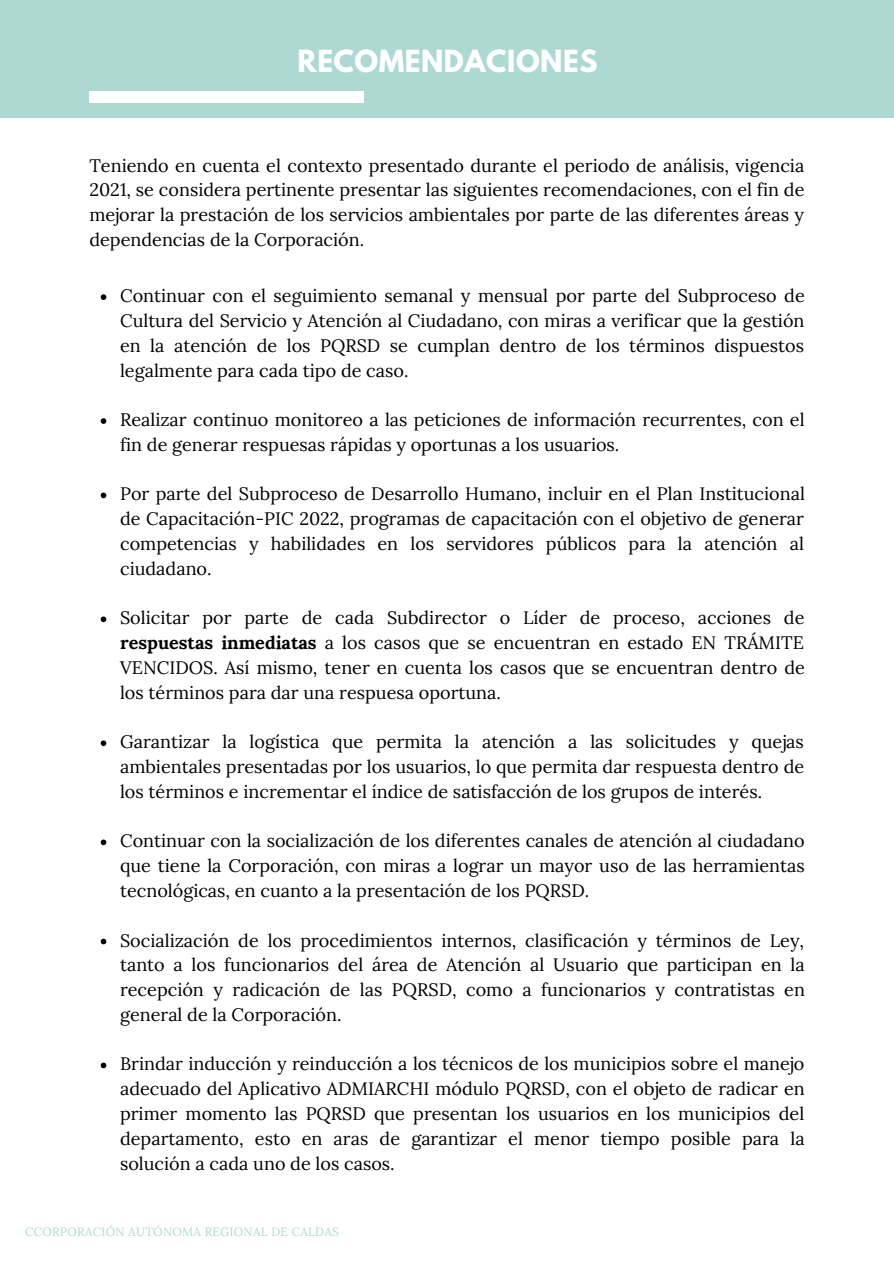
<style>
.page{position:relative;width:894px;height:1264px;background:#fff}
.page>*{position:absolute;margin:0;border:0;box-sizing:border-box;transform-origin:0 0}
.t1{font:700 27px "League Spartan";letter-spacing:.02em;color:#fff}
.t2{font:18px/24.8px "Lora";color:#000;text-align:justify}
.t3{font:12px "Lora";letter-spacing:.02em;color:#add9d2}
.s1{font-weight:700}
</style>
<div class="page">
<div style="left:0;top:0;width:893px;height:118px;background:#add9d2"></div>
<div style="left:90px;top:91px;width:274px;height:11px;background:#fff"></div>
<svg style="left:101px;top:294px;width:5px;height:6px"></svg>
<svg style="left:101px;top:418px;width:5px;height:6px"></svg>
<svg style="left:101px;top:492px;width:5px;height:6px"></svg>
<svg style="left:101px;top:616px;width:5px;height:6px"></svg>
<svg style="left:101px;top:740px;width:5px;height:6px"></svg>
<svg style="left:101px;top:839px;width:5px;height:6px"></svg>
<svg style="left:101px;top:938px;width:5px;height:6px"></svg>
<svg style="left:101px;top:1062px;width:5px;height:6px"></svg>
<p class="t1" style="left:297px;top:48px;width:301px">RECOMENDACIONES</p>
<p class="t2" style="left:89px;top:153px;width:716px">Teniendo en cuenta el contexto presentado durante el periodo de análisis, vigencia 2021, se considera pertinente presentar las siguientes recomendaciones, con el fin de mejorar la prestación de los servicios ambientales por parte de las diferentes áreas y dependencias de la Corporación.</p>
<p class="t2" style="left:120px;top:283px;width:686px">Continuar con el seguimiento semanal y mensual por parte del Subproceso de Cultura del Servicio y Atención al Ciudadano, con miras a verificar que la gestión en la atención de los PQRSD se cumplan dentro de los términos dispuestos legalmente para cada tipo de caso.</p>
<p class="t2" style="left:120px;top:407px;width:686px">Realizar continuo monitoreo a las peticiones de información recurrentes, con el fin de generar respuesas rápidas y oportunas a los usuarios.</p>
<p class="t2" style="left:120px;top:481px;width:686px">Por parte del Subproceso de Desarrollo Humano, incluir en el Plan Institucional de Capacitación-PIC 2022, programas de capacitación con el objetivo de generar competencias y habilidades en los servidores públicos para la atención al ciudadano.</p>
<p class="t2" style="left:120px;top:605px;width:686px">Solicitar por parte de cada Subdirector o Líder de proceso, acciones de <span class="s1">respuestas inmediatas</span> a los casos que se encuentran en estado EN TRÁMITE VENCIDOS. Así mismo, tener en cuenta los casos que se encuentran dentro de los términos para dar una respuesa oportuna.</p>
<p class="t2" style="left:120px;top:729px;width:685px">Garantizar la logística que permita la atención a las solicitudes y quejas ambientales presentadas por los usuarios, lo que permita dar respuesta dentro de los términos e incrementar el índice de satisfacción de los grupos de interés.</p>
<p class="t2" style="left:120px;top:828px;width:686px">Continuar con la socialización de los diferentes canales de atención al ciudadano que tiene la Corporación, con miras a lograr un mayor uso de las herramientas tecnológicas, en cuanto a la presentación de los PQRSD.</p>
<p class="t2" style="left:120px;top:927px;width:686px">Socialización de los procedimientos internos, clasificación y términos de Ley, tanto a los funcionarios del área de Atención al Usuario que participan en la recepción y radicación de las PQRSD, como a funcionarios y contratistas en general de la Corporación.</p>
<p class="t2" style="left:120px;top:1051px;width:686px">Brindar inducción y reinducción a los técnicos de los municipios sobre el manejo adecuado del Aplicativo ADMIARCHI módulo PQRSD, con el objeto de radicar en primer momento las PQRSD que presentan los usuarios en los municipios del departamento, esto en aras de garantizar el menor tiempo posible para la solución a cada uno de los casos.</p>
<p class="t3" style="left:25px;top:1223px;width:315px">CCORPORACIÓN AUTÓNOMA REGIONAL DE CALDAS</p>
</div>
